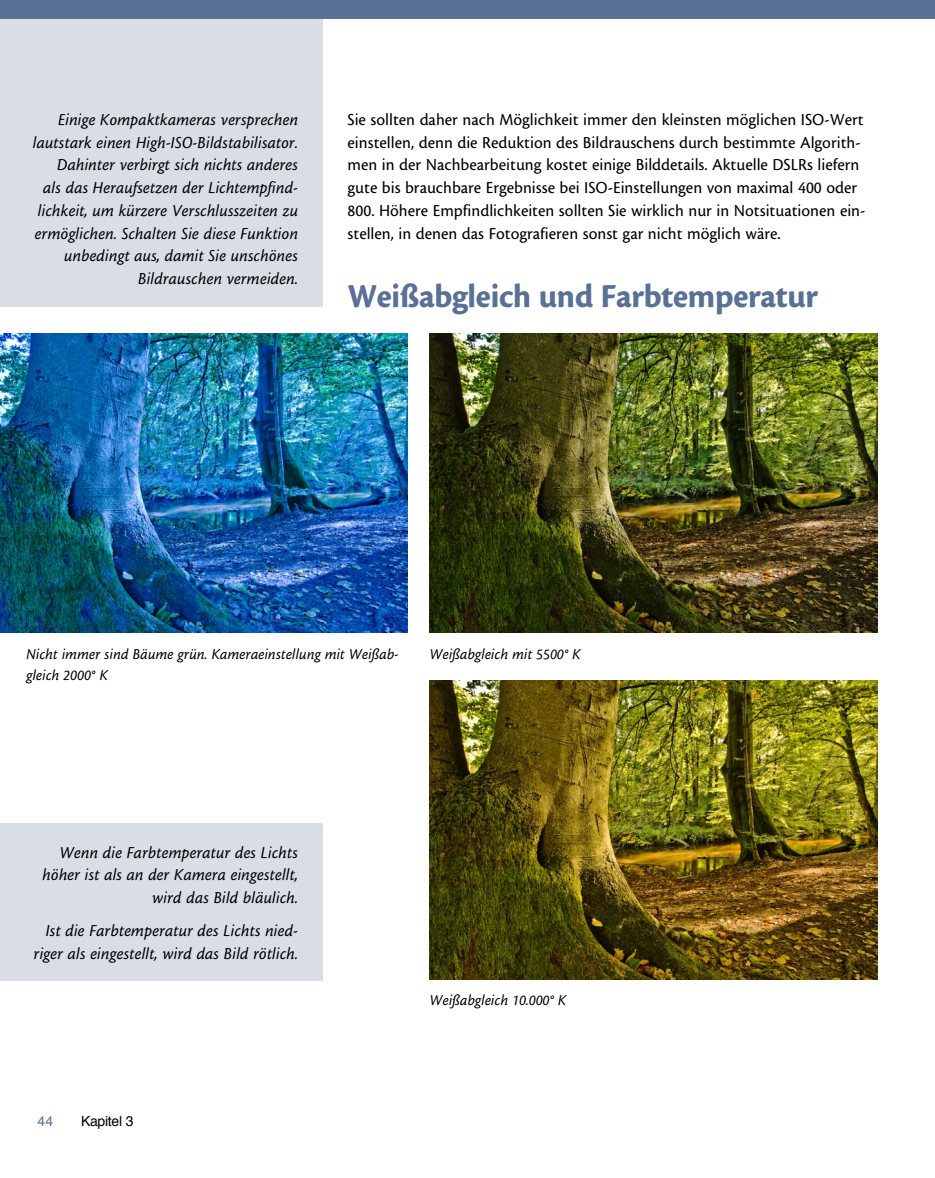
<style>
.page{position:relative;width:935px;height:1178px;background:#fff}
.page>*{position:absolute;margin:0;border:0;box-sizing:border-box;transform-origin:0 0}
.t1{font:700 35px "Cronos MM700";letter-spacing:-.025em;color:#5a7094;scale:.95 1}
.t2{font:17.5px/22.8px "Cronos MM It 408 regular";color:#000;text-align:right;scale:.95 1}
.t3{font:17.5px/22.8px "Cronos MM408 regular";color:#000;scale:.95 1}
.t4{font:15.75px/21px "Cronos MM It 408 regular";color:#000;scale:.95 1}
.t5{font:14px "Helvetica";letter-spacing:-.02em;color:#000}
.t6{font:14px "Helvetica";color:#5a7094}
</style>
<div class="page">
<div style="left:0;top:6px;width:322px;height:301px;background:#d9dde6"></div>
<div style="left:0;top:824px;width:322px;height:157px;background:#d9dde6"></div>
<div style="left:0;top:0;width:934px;height:19px;background:#5a7094"></div>
<img style="left:0;top:333px;width:408px;height:300px">
<img style="left:429px;top:333px;width:448px;height:300px">
<img style="left:429px;top:680px;width:448px;height:300px">
<p class="t2" style="left:32px;top:108px;width:281px">Einige Kompaktkameras versprechen lautstark einen High-ISO-Bildstabilisator.<br>Dahinter verbirgt sich nichts anderes<br>als das Heraufsetzen der Lichtempfind&shy;lichkeit, um kürzere Verschlusszeiten zu ermöglichen. Schalten Sie diese Funktion unbedingt aus, damit Sie unschönes Bildrauschen vermeiden.</p>
<p class="t3" style="left:347px;top:108px;width:546px">Sie sollten daher nach Möglichkeit immer den kleinsten möglichen ISO-Wert einstellen, denn die Reduktion des Bildrauschens durch bestimmte Algorith&shy;men in der Nachbearbeitung kostet einige Bilddetails. Aktuelle DSLRs liefern gute bis brauchbare Ergebnisse bei ISO-Einstellungen von maximal 400 oder 800. Höhere Empfindlichkeiten sollten Sie wirklich nur in Notsituationen ein&shy;stellen, in denen das Fotografieren sonst gar nicht möglich wäre.</p>
<h1 class="t1" style="left:347px;top:276px;width:497px">Weißabgleich und Farbtemperatur</h1>
<p class="t4" style="left:26px;top:643px;width:393px">Nicht immer sind Bäume grün. Kameraeinstellung mit Weißab&shy;gleich 2000° K</p>
<p class="t4" style="left:429px;top:643px;width:161px">Weißabgleich mit 5500° K</p>
<p class="t2" style="left:42px;top:841px;width:270px">Wenn die Farbtemperatur des Lichts höher ist als an der Kamera eingestellt, wird das Bild bläulich.</p>
<p class="t2" style="left:34px;top:920px;width:280px">Ist die Farbtemperatur des Lichts nied&shy;riger als eingestellt, wird das Bild rötlich.</p>
<p class="t6" style="left:38px;top:1110px;width:17px">44</p>
<p class="t5" style="left:81px;top:1110px;width:54px">Kapitel 3</p>
<p class="t4" style="left:429px;top:990px;width:146px">Weißabgleich 10.000° K</p>
</div>
